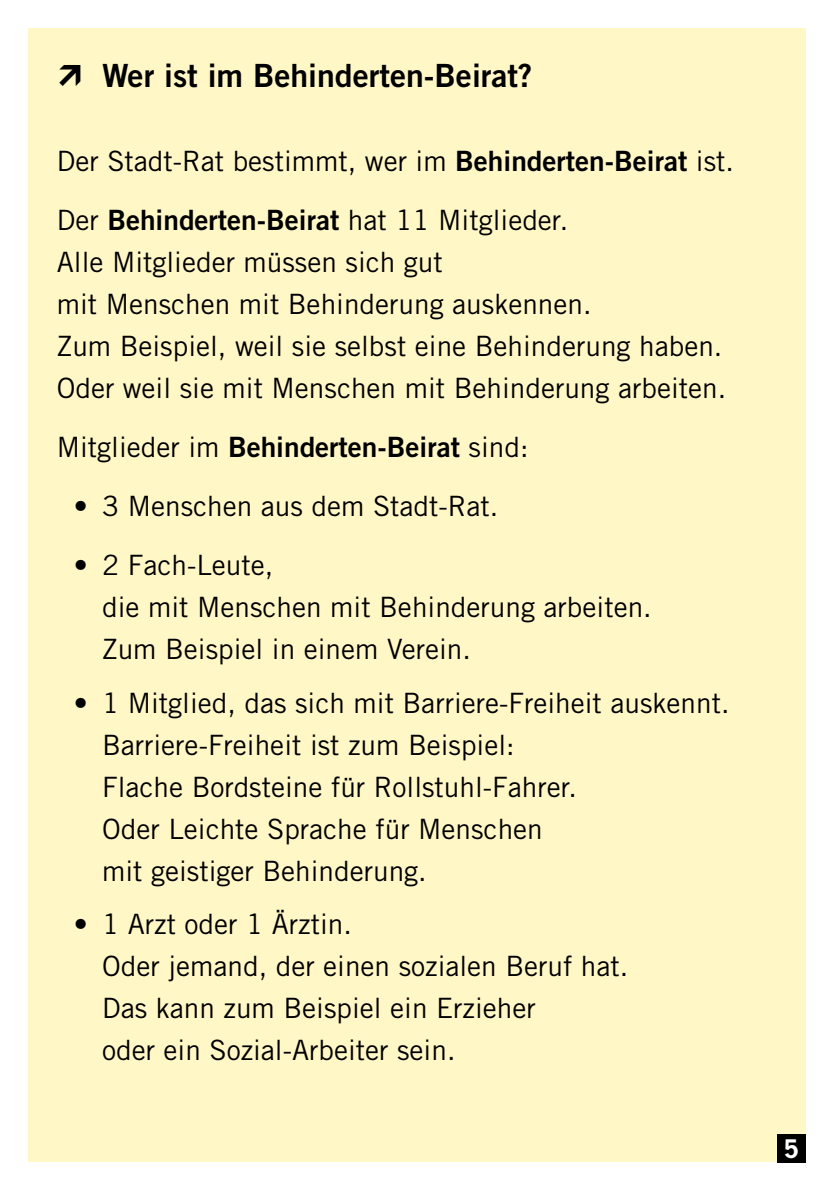
<style>
.page{position:relative;width:840px;height:1191px;background:#fff}
.page>*{position:absolute;margin:0;border:0;box-sizing:border-box;transform-origin:0 0}
.t1{font:32px "Trade Gothic LT Std Bd 2";color:#000}
.t2{font:28px/42px "Trade Gothic LT Std";color:#000}
.t3{font:28px "Trade Gothic LT Std Bd 2";color:#000}
.t4{font:700 24px "News Gothic Std";color:#fff}
.s1{font-family:"Trade Gothic LT Std Bd 2"}
.s2{font-family:"Trade Gothic LT Std"}
</style>
<div class="page">
<div style="left:28px;top:28px;width:777px;height:1134px;background:#fff7c6"></div>
<div style="left:777px;top:1134px;width:28px;height:28px;background:#000"></div>
<p class="t1" style="left:102px;top:56px;width:431px">Wer ist im Behinderten-Beirat?</p>
<p class="t2" style="left:57px;top:131px;width:678px;line-height:59px">Der Stadt-Rat bestimmt, wer im <span class="s1">Behinderten-Beirat</span> ist.<br>Der <span class="s1">Behinderten-Beirat</span> hat 11 Mitglieder.</p>
<p class="t2" style="left:57px;top:241px;width:670px">Alle Mitglieder müssen sich gut<br>mit Menschen mit Behinderung auskennen.<br>Zum Beispiel, weil sie selbst eine Behinderung haben.<br>Oder weil sie mit Menschen mit Behinderung arbeiten.</p>
<p class="t3" style="left:57px;top:430px;width:473px"><span class="s2">Mitglieder im</span> Behinderten-Beirat <span class="s2">sind:</span></p>
<p class="t2" style="left:74px;top:485px;width:426px">• 3 Menschen aus dem Stadt-Rat.</p>
<p class="t2" style="left:102px;top:544px;width:551px;text-indent:-28px">• 2 Fach-Leute,<br>die mit Menschen mit Behinderung arbeiten.<br>Zum Beispiel in einem Verein.</p>
<p class="t2" style="left:102px;top:681px;width:628px;text-indent:-28px">• 1 Mitglied, das sich mit Barriere-Freiheit auskennt.<br>Barriere-Freiheit ist zum Beispiel:<br>Flache Bordsteine für Rollstuhl-Fahrer.<br>Oder Leichte Sprache für Menschen<br>mit geistiger Behinderung.</p>
<p class="t2" style="left:102px;top:902px;width:527px;text-indent:-28px">• 1 Arzt oder 1 Ärztin.<br>Oder jemand, der einen sozialen Beruf hat.<br>Das kann zum Beispiel ein Erzieher<br>oder ein Sozial-Arbeiter sein.</p>
<p class="t4" style="left:783px;top:1133px;width:16px">5</p>
</div>
